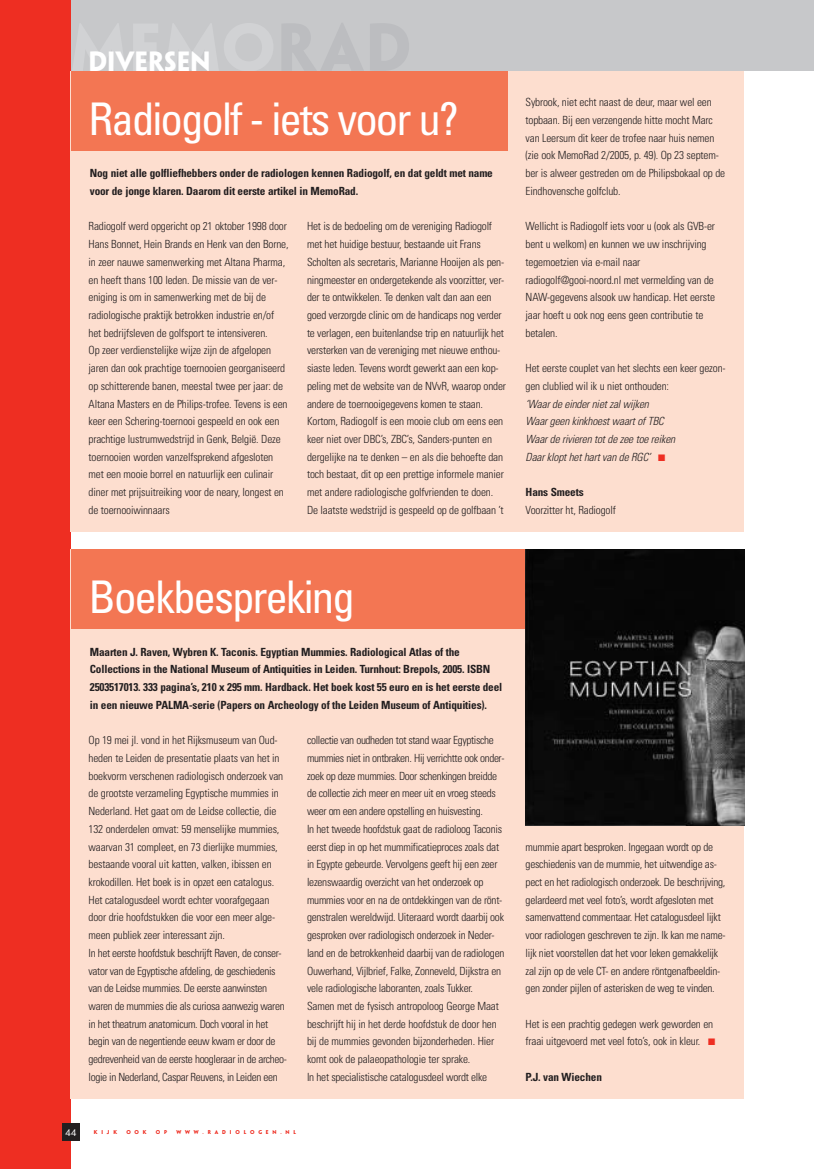
<style>
.page{position:relative;width:815px;height:1169px;background:#fff}
.page>*{position:absolute;margin:0;border:0;box-sizing:border-box;transform-origin:0 0}
.t1{font:condensed 45px "Univers";letter-spacing:-.045em;color:#fff}
.t2{font:25px "Penumbra MM 725 0";color:#fff}
.t3{font:300 condensed 11.25px/17.8px "Univers";letter-spacing:-.015em;color:#231f20}
.t4{font:700 condensed 11.25px/17.8px "Univers";letter-spacing:-.015em;color:#231f20}
.t5{font:italic 300 condensed 11.25px/17.8px "Univers";letter-spacing:-.015em;color:#231f20}
.t6{font:8.75px "Penumbra MM 365 0";color:#fff}
.t7{font:5px "Penumbra MM 725 0";letter-spacing:.77em;color:#ee2e22}
.s1{color:#ee2e22}
</style>
<div class="page">
<div style="left:0;top:0;width:814px;height:71px;background:#c7c8ca"></div>
<div style="left:0;top:0;width:71px;height:1169px;background:#ee2e22"></div>
<div style="left:62px;top:1123px;width:18px;height:18px;background:#231f20"></div>
<div style="left:71px;top:71px;width:673px;height:460px;background:#fddecf"></div>
<div style="left:71px;top:71px;width:437px;height:80px;background:#f37653"></div>
<div style="left:71px;top:549px;width:673px;height:549px;background:#fddecf"></div>
<div style="left:71px;top:549px;width:455px;height:80px;background:#f37653"></div>
<img style="left:526px;top:549px;width:218px;height:277px">
<h2 class="t2" style="left:89px;top:48px;width:124px">DIVERSEN</h2>
<h1 class="t1" style="left:89px;top:102px;width:372px">Radiogolf - iets voor u?</h1>
<p class="t4" style="left:90px;top:165px;width:405px">Nog niet alle golfliefhebbers onder de radiologen kennen Radiogolf, en dat geldt met name voor de jonge klaren. Daarom dit eerste artikel in MemoRad.</p>
<p class="t3" style="left:89px;top:219px;width:201px">Radiogolf werd opgericht op 21 oktober 1998 door Hans Bonnet, Hein Brands en Henk van den Borne, in zeer nauwe samenwerking met Altana Pharma, en heeft thans 100 leden. De missie van de ver&shy;eniging is om in samenwerking met de bij de radiologische praktijk betrokken industrie en/of het bedrijfsleven de golfsport te intensiveren.<br>Op zeer verdienstelijke wijze zijn de afgelopen jaren dan ook prachtige toernooien georganiseerd op schitterende banen, meestal twee per jaar: de Altana Masters en de Philips-trofee. Tevens is een keer een Schering-toernooi gespeeld en ook een prachtige lustrumwedstrijd in Genk, België. Deze toernooien worden vanzelfsprekend afgesloten met een mooie borrel en natuurlijk een culinair diner met prijsuitreiking voor de neary, longest en de toernooiwinnaars</p>
<p class="t3" style="left:307px;top:219px;width:200px">Het is de bedoeling om de vereniging Radiogolf met het huidige bestuur, bestaande uit Frans Scholten als secretaris, Marianne Hooijen als pen&shy;ningmeester en ondergetekende als voorzitter, ver&shy;der te ontwikkelen. Te denken valt dan aan een goed verzorgde clinic om de handicaps nog verder te verlagen, een buitenlandse trip en natuurlijk het versterken van de vereniging met nieuwe enthou&shy;siaste leden. Tevens wordt gewerkt aan een kop&shy;peling met de website van de NVvR, waarop onder andere de toernooigegevens komen te staan.<br>Kortom, Radiogolf is een mooie club om eens een keer niet over DBC’s, ZBC’s, Sanders-punten en dergelijke na te denken – en als die behoefte dan toch bestaat, dit op een prettige informele manier met andere radiologische golfvrienden te doen.<br>De laatste wedstrijd is gespeeld op de golfbaan ’t</p>
<p class="t3" style="left:526px;top:95px;width:201px">Sybrook, niet echt naast de deur, maar wel een topbaan. Bij een verzengende hitte mocht Marc van Leersum dit keer de trofee naar huis nemen (zie ook MemoRad 2/2005, p. 49). Op 23 septem&shy;ber is alweer gestreden om de Philipsbokaal op de Eindhovensche golfclub.</p>
<p class="t3" style="left:526px;top:219px;width:191px">Wellicht is Radiogolf iets voor u (ook als GVB-er bent u welkom) en kunnen we uw inschrijving tegemoetzien via e-mail naar radiogolf@gooi-noord.nl met vermelding van de NAW-gegevens alsook uw handicap. Het eerste jaar hoeft u ook nog eens geen contributie te betalen.</p>
<p class="t3" style="left:526px;top:360px;width:202px">Het eerste couplet van het slechts een keer gezon&shy;gen clublied wil ik u niet onthouden:</p>
<p class="t5" style="left:526px;top:396px;width:151px">‘Waar de einder niet zal wijken<br>Waar geen kinkhoest waart of TBC<br>Waar de rivieren tot de zee toe reiken<br>Daar klopt het hart van de RGC’ <span class="s1">■</span></p>
<p class="t4" style="left:526px;top:484px;width:60px">Hans Smeets</p>
<p class="t3" style="left:526px;top:502px;width:92px">Voorzitter ht, Radiogolf</p>
<h1 class="t1" style="left:89px;top:580px;width:268px">Boekbespreking</h1>
<p class="t4" style="left:90px;top:644px;width:414px">Maarten J. Raven, Wybren K. Taconis. Egyptian Mummies. Radiological Atlas of the Collections in the National Museum of Antiquities in Leiden. Turnhout: Brepols, 2005. ISBN 2503517013. 333 pagina’s, 210 x 295 mm. Hardback. Het boek kost 55 euro en is het eerste deel in een nieuwe PALMA-serie (Papers on Archeology of the Leiden Museum of Antiquities).</p>
<p class="t3" style="left:89px;top:732px;width:200px">Op 19 mei jl. vond in het Rijksmuseum van Oud&shy;heden te Leiden de presentatie plaats van het in boekvorm verschenen radiologisch onderzoek van de grootste verzameling Egyptische mummies in Nederland. Het gaat om de Leidse collectie, die 132 onderdelen omvat: 59 menselijke mummies, waarvan 31 compleet, en 73 dierlijke mummies, bestaande vooral uit katten, valken, ibissen en krokodillen. Het boek is in opzet een catalogus.<br>Het catalogusdeel wordt echter voorafgegaan door drie hoofdstukken die voor een meer alge&shy;meen publiek zeer interessant zijn.<br>In het eerste hoofdstuk beschrijft Raven, de conser&shy;vator van de Egyptische afdeling, de geschiedenis van de Leidse mummies. De eerste aanwinsten waren de mummies die als curiosa aanwezig waren in het theatrum anatomicum. Doch vooral in het begin van de negentiende eeuw kwam er door de gedrevenheid van de eerste hoogleraar in de archeo&shy;logie in Nederland, Caspar Reuvens, in Leiden een</p>
<p class="t3" style="left:307px;top:732px;width:199px">collectie van oudheden tot stand waar Egyptische mummies niet in ontbraken. Hij verrichtte ook onder&shy;zoek op deze mummies. Door schenkingen breidde de collectie zich meer en meer uit en vroeg steeds weer om een andere opstelling en huisvesting.<br>In het tweede hoofdstuk gaat de radioloog Taconis eerst diep in op het mummificatieproces zoals dat in Egypte gebeurde. Vervolgens geeft hij een zeer lezenswaardig overzicht van het onderzoek op mummies voor en na de ontdekkingen van de rönt&shy;genstralen wereldwijd. Uiteraard wordt daarbij ook gesproken over radiologisch onderzoek in Neder&shy;land en de betrokkenheid daarbij van de radiologen Ouwerhand, Vijlbrief, Falke, Zonneveld, Dijkstra en vele radiologische laboranten, zoals Tukker.<br>Samen met de fysisch antropoloog George Maat beschrijft hij in het derde hoofdstuk de door hen bij de mummies gevonden bijzonderheden. Hier komt ook de palaeopathologie ter sprake.<br>In het specialistische catalogusdeel wordt elke</p>
<p class="t6" style="left:65px;top:1127px;width:12px">44</p>
<p class="t7" style="left:94px;top:1129px;width:25px">KIJK</p>
<p class="t7" style="left:126px;top:1129px;width:22px">OOK</p>
<p class="t7" style="left:156px;top:1129px;width:13px">O P</p>
<p class="t7" style="left:177px;top:1129px;width:121px">WWW.RADIOLOGEN.NL</p>
<p class="t3" style="left:526px;top:839px;width:201px">mummie apart besproken. Ingegaan wordt op de geschiedenis van de mummie, het uitwendige as&shy;pect en het radiologisch onderzoek. De beschrijving, gelardeerd met veel foto’s, wordt afgesloten met samenvattend commentaar. Het catalogusdeel lijkt voor radiologen geschreven te zijn. Ik kan me name&shy;lijk niet voorstellen dat het voor leken gemakkelijk zal zijn op de vele CT- en andere röntgenafbeeldin&shy;gen zonder pijlen of asterisken de weg te vinden.</p>
<p class="t3" style="left:526px;top:1016px;width:191px">Het is een prachtig gedegen werk geworden en fraai uitgevoerd met veel foto’s, ook in kleur. <span class="s1">■</span></p>
<p class="t4" style="left:526px;top:1069px;width:78px">P.J. van Wiechen</p>
</div>
